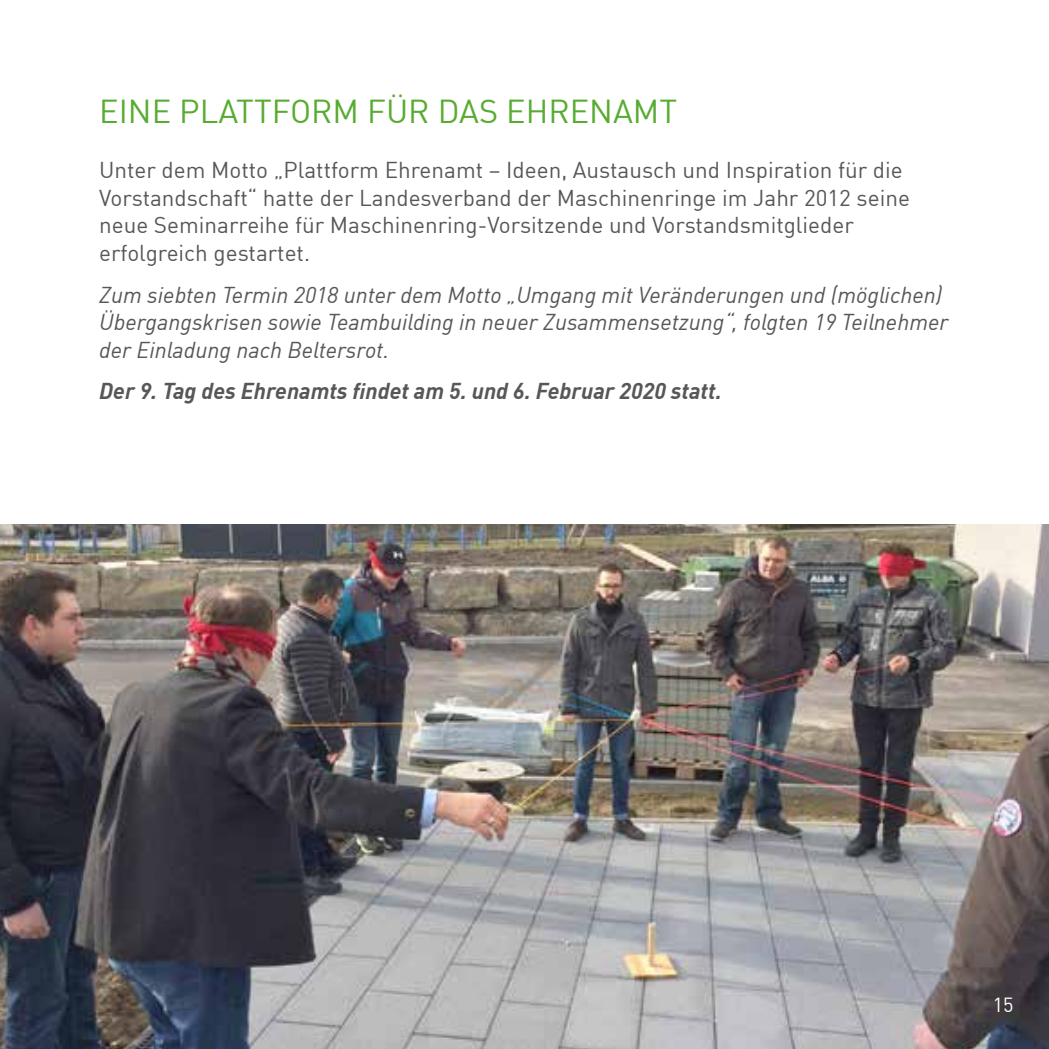
<style>
.page{position:relative;width:1049px;height:1049px;background:#fff}
.page>*{position:absolute;margin:0;border:0;box-sizing:border-box;transform-origin:0 0}
.t1{font:32.5px "DIN Offc";color:#58ab31}
.t2{font:22.5px/27.5px "DIN Offc";color:#575756}
.t3{font:italic 22.5px/27.5px "DIN Offc";color:#575756}
.t4{font:italic 700 22.5px "DIN Offc";color:#575756}
.t5{font:20px "DIN Offc";color:#fff}
</style>
<div class="page">
<img style="left:0;top:524px;width:1049px;height:525px">
<h1 class="t1" style="left:99px;top:91px;width:579px">EINE PLATTFORM FÜR DAS EHRENAMT</h1>
<p class="t2" style="left:99px;top:156px;width:812px">Unter dem Motto „Plattform Ehrenamt – Ideen, Austausch und Inspiration für die Vorstandschaft“ hatte der Landesverband der Maschinenringe im Jahr 2012 seine neue Seminarreihe für Maschinenring-Vorsitzende und Vorstandsmitglieder erfolgreich gestartet.</p>
<p class="t3" style="left:99px;top:280px;width:851px">Zum siebten Termin 2018 unter dem Motto „Umgang mit Veränderungen und (möglichen)<br>Übergangskrisen sowie Teambuilding in neuer Zusammensetzung“, folgten 19 Teilnehmer der Einladung nach Beltersrot.</p>
<p class="t4" style="left:99px;top:377px;width:624px">Der 9. Tag des Ehrenamts findet am 5. und 6. Februar 2020 statt.</p>
<p class="t5" style="left:993px;top:992px;width:22px">15</p>
</div>
